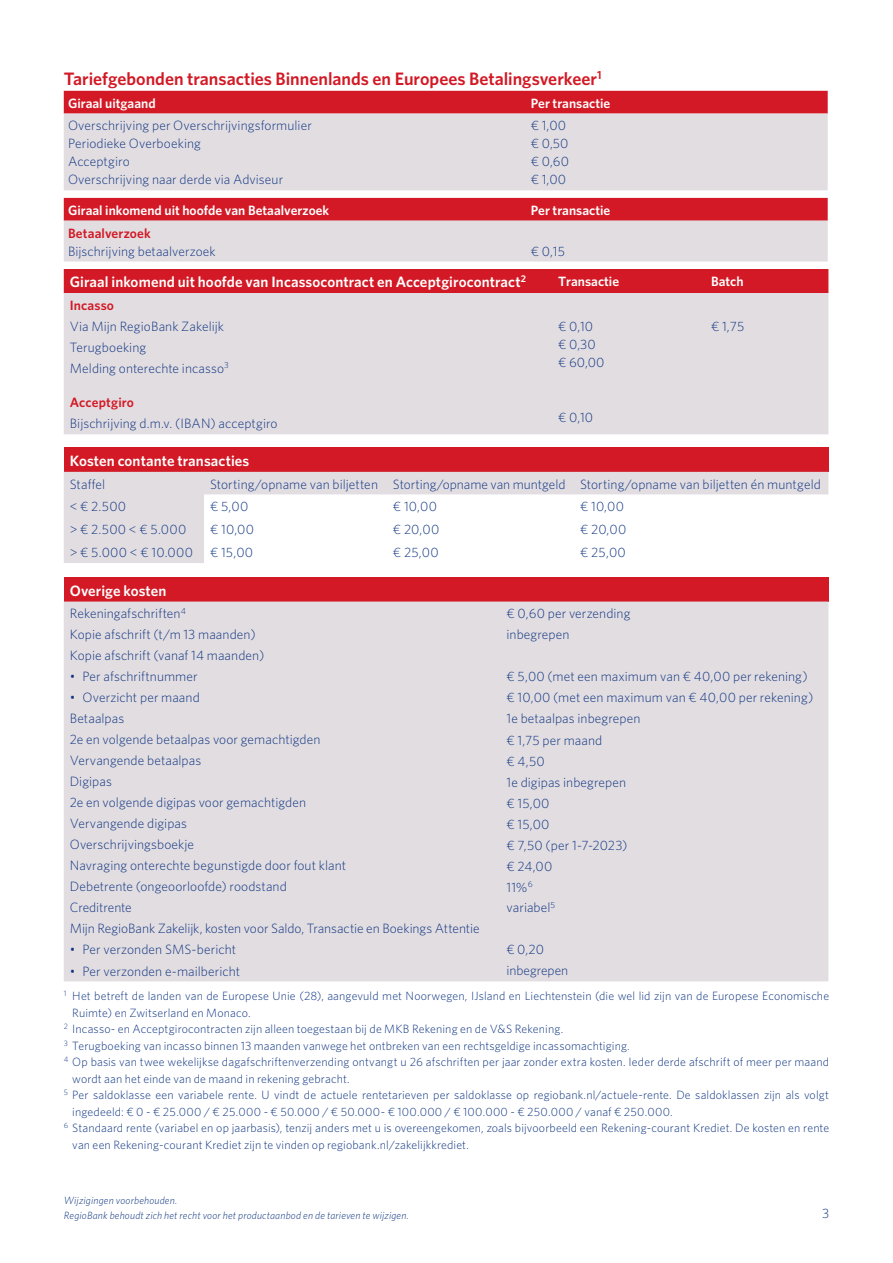
<style>
.page{position:relative;width:893px;height:1263px;background:#fff}
.page>*{position:absolute;margin:0;border:0;box-sizing:border-box;transform-origin:0 0}
.t1{font:600 18px "Whitney";color:#d21925}
.t2{font:600 15px "Whitney";letter-spacing:.005em;color:#fff}
.t3{font:300 13.5px/21px "Whitney";letter-spacing:.005em;color:#103682}
.t4{font:600 13.5px "Whitney";color:#fff}
.t5{font:600 13.5px "Whitney";letter-spacing:.01em;color:#d21925}
.t6{font:300 12px "Whitney";letter-spacing:.01em;color:#103682}
.t7{font:italic 300 10.5px/15px "Whitney";letter-spacing:.015em;color:#103682}
</style>
<div class="page">
<div style="left:64px;top:91px;width:764px;height:23px;background:#d21925"></div>
<div style="left:64px;top:114px;width:764px;height:76px;background:#e2dde1"></div>
<svg style="left:64px;top:198px;width:764px;height:63px;background:#dc979d"></svg>
<div style="left:64px;top:269px;width:764px;height:24px;background:#d21925"></div>
<div style="left:64px;top:293px;width:764px;height:141px;background:#e2dde1"></div>
<div style="left:64px;top:448px;width:764px;height:24px;background:#d21925"></div>
<div style="left:64px;top:472px;width:764px;height:91px;background:#e2dde1"></div>
<svg style="left:204px;top:495px;width:624px;height:68px"></svg>
<div style="left:64px;top:577px;width:764px;height:24px;background:#d21925"></div>
<div style="left:64px;top:601px;width:764px;height:380px;background:#e2dde1"></div>
<h1 class="t1" style="left:64px;top:67px;width:539px">Tariefgebonden transacties Binnenlands en Europees Betalingsverkeer<sup>1</sup></h1>
<p class="t4" style="left:68px;top:94px;width:89px">Giraal uitgaand</p>
<p class="t4" style="left:531px;top:94px;width:81px">Per transactie</p>
<p class="t3" style="left:68px;top:116px;width:245px;line-height:18px">Overschrijving per Overschrijvingsformulier<br>Periodieke Overboeking<br>Acceptgiro<br>Overschrijving naar derde via Adviseur</p>
<p class="t3" style="left:531px;top:116px;width:40px;line-height:18px">€ 1,00 € 0,50 € 0,60 € 1,00</p>
<p class="t4" style="left:68px;top:201px;width:263px">Giraal inkomend uit hoofde van Betaalverzoek</p>
<p class="t4" style="left:531px;top:201px;width:81px">Per transactie</p>
<p class="t5" style="left:68px;top:224px;width:84px">Betaalverzoek</p>
<p class="t3" style="left:68px;top:240px;width:149px">Bijschrijving betaalverzoek</p>
<p class="t3" style="left:531px;top:240px;width:36px">€ 0,15</p>
<p class="t2" style="left:70px;top:272px;width:458px">Giraal inkomend uit hoofde van Incassocontract en Acceptgirocontract<sup>2</sup></p>
<p class="t4" style="left:558px;top:272px;width:63px">Transactie</p>
<p class="t4" style="left:711px;top:272px;width:34px">Batch</p>
<p class="t5" style="left:70px;top:296px;width:46px">Incasso</p>
<p class="t3" style="left:70px;top:315px;width:161px">Via Mijn RegioBank Zakelijk<br>Terugboeking<br>Melding onterechte incasso<sup>3</sup></p>
<p class="t5" style="left:70px;top:394px;width:66px">Acceptgiro</p>
<p class="t3" style="left:70px;top:413px;width:209px">Bijschrijving d.m.v. (IBAN) acceptgiro</p>
<p class="t3" style="left:711px;top:315px;width:35px">€ 1,75</p>
<p class="t3" style="left:558px;top:317px;width:48px;line-height:18px">€ 0,10 € 0,30 € 60,00</p>
<p class="t3" style="left:558px;top:407px;width:37px">€ 0,10</p>
<p class="t2" style="left:70px;top:451px;width:181px">Kosten contante transacties</p>
<p class="t3" style="left:70px;top:473px;width:37px">Staffel</p>
<p class="t3" style="left:210px;top:473px;width:612px">Storting/opname van biljetten Storting/opname van muntgeld Storting/opname van biljetten én muntgeld</p>
<p class="t3" style="left:70px;top:496px;width:58px">&lt; € 2.500</p>
<p class="t3" style="left:210px;top:496px;width:40px">€ 5,00</p>
<p class="t3" style="left:393px;top:496px;width:45px">€ 10,00</p>
<p class="t3" style="left:580px;top:496px;width:45px">€ 10,00</p>
<p class="t3" style="left:70px;top:519px;width:118px">&gt; € 2.500 &lt; € 5.000</p>
<p class="t3" style="left:210px;top:519px;width:45px">€ 10,00</p>
<p class="t3" style="left:393px;top:519px;width:48px">€ 20,00</p>
<p class="t3" style="left:580px;top:519px;width:48px">€ 20,00</p>
<p class="t3" style="left:70px;top:541px;width:125px">&gt; € 5.000 &lt; € 10.000</p>
<p class="t3" style="left:210px;top:541px;width:45px">€ 15,00</p>
<p class="t3" style="left:393px;top:541px;width:47px">€ 25,00</p>
<p class="t3" style="left:580px;top:541px;width:47px">€ 25,00</p>
<p class="t2" style="left:70px;top:580px;width:98px">Overige kosten</p>
<p class="t3" style="left:70px;top:603px;width:196px">Rekeningafschriften<sup>4<br></sup>Kopie afschrift (t/m 13 maanden)<br>Kopie afschrift (vanaf 14 maanden)</p>
<p class="t3" style="left:70px;top:666px;width:129px">• Per afschriftnummer</p>
<p class="t3" style="left:70px;top:687px;width:411px">• Overzicht per maand<br>Betaalpas<br>2e en volgende betaalpas voor gemachtigden<br>Vervangende betaalpas<br>Digipas<br>2e en volgende digipas voor gemachtigden<br>Vervangende digipas<br>Overschrijvingsboekje<br>Navraging onterechte begunstigde door fout klant<br>Debetrente (ongeoorloofde) roodstand<br>Creditrente<br>Mijn RegioBank Zakelijk, kosten voor Saldo, Transactie en Boekings Attentie</p>
<p class="t3" style="left:70px;top:939px;width:168px">• Per verzonden SMS-bericht</p>
<p class="t3" style="left:70px;top:960px;width:172px">• Per verzonden e-mailbericht</p>
<p class="t3" style="left:506px;top:603px;width:125px">€ 0,60 per verzending inbegrepen</p>
<p class="t3" style="left:506px;top:666px;width:308px">€ 5,00 (met een maximum van € 40,00 per rekening) € 10,00 (met een maximum van € 40,00 per rekening)<br>1e betaalpas inbegrepen<br>€ 1,75 per maand<br>€ 4,50<br>1e digipas inbegrepen<br>€ 15,00<br>€ 15,00<br>€ 7,50 (per 1-7-2023)<br>€ 24,00<br>11%<sup>6<br></sup>variabel<sup>5</sup></p>
<p class="t3" style="left:506px;top:939px;width:63px">€ 0,20 inbegrepen</p>
<p class="t6" style="left:64px;top:988px;width:767px"><sup>1</sup> Het betreft de landen van de Europese Unie (28), aangevuld met Noorwegen, IJsland en Liechtenstein (die wel lid zijn van de Europese Economische</p>
<p class="t6" style="left:72px;top:1005px;width:180px">Ruimte) en Zwitserland en Monaco.</p>
<p class="t6" style="left:64px;top:1021px;width:501px"><sup>2</sup> Incasso- en Acceptgirocontracten zijn alleen toegestaan bij de MKB Rekening en de V&amp;S Rekening.</p>
<p class="t6" style="left:64px;top:1038px;width:568px"><sup>3</sup> Terugboeking van incasso binnen 13 maanden vanwege het ontbreken van een rechtsgeldige incassomachtiging.</p>
<p class="t6" style="left:64px;top:1054px;width:767px"><sup>4</sup> Op basis van twee wekelijkse dagafschriftenverzending ontvangt u 26 afschriften per jaar zonder extra kosten. Ieder derde afschrift of meer per maand</p>
<p class="t6" style="left:72px;top:1071px;width:279px">wordt aan het einde van de maand in rekening gebracht.</p>
<p class="t6" style="left:64px;top:1087px;width:767px"><sup>5</sup> Per saldoklasse een variabele rente. U vindt de actuele rentetarieven per saldoklasse op regiobank.nl/actuele-rente. De saldoklassen zijn als volgt</p>
<p class="t6" style="left:72px;top:1104px;width:602px">ingedeeld: € 0 - € 25.000 / € 25.000 - € 50.000 / € 50.000- € 100.000 / € 100.000 - € 250.000 / vanaf € 250.000.</p>
<p class="t6" style="left:64px;top:1120px;width:767px"><sup>6</sup> Standaard rente (variabel en op jaarbasis), tenzij anders met u is overeengekomen, zoals bijvoorbeeld een Rekening-courant Krediet. De kosten en rente</p>
<p class="t6" style="left:72px;top:1137px;width:398px">van een Rekening-courant Krediet zijn te vinden op regiobank.nl/zakelijkkrediet.</p>
<p class="t7" style="left:64px;top:1192px;width:347px">Wijzigingen voorbehouden.<br>RegioBank behoudt zich het recht voor het productaanbod en de tarieven te wijzigen.</p>
<p class="t3" style="left:822px;top:1203px;width:9px">3</p>
</div>
